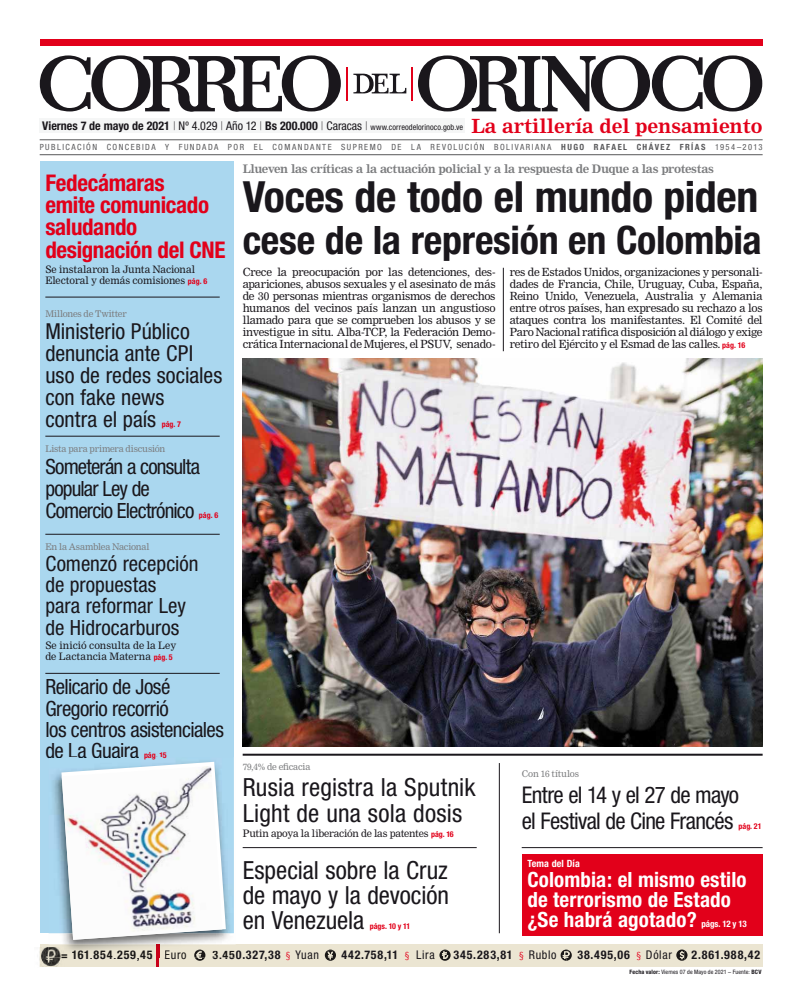
<style>
.page{position:relative;width:808px;height:1007px;background:#fff}
.page>*{position:absolute;margin:0;border:0;box-sizing:border-box;transform-origin:0 0}
.t1{font:700 condensed 43px "Helvetica Neue";letter-spacing:-.01em;color:#1a171c}
.t2{font:700 condensed 39.2px "Helvetica Neue";letter-spacing:-.01em;color:#1a171c}
.t3{font:condensed 25px/25px "Helvetica Neue";letter-spacing:.005em;color:#1a171c}
.t4{font:700 condensed 23px/22.3px "Helvetica Neue";letter-spacing:-.015em;color:#e2001a}
.t5{font:condensed 23px/26px "Helvetica Neue";letter-spacing:-.03em;color:#1a171c}
.t6{font:condensed 22px/22px "Helvetica Neue";color:#1a171c}
.t7{font:condensed 21px/22px "Helvetica Neue";letter-spacing:-.025em;color:#1a171c}
.t8{font:condensed 21px/21.3px "Helvetica Neue";color:#1a171c}
.t9{font:700 condensed 21px/20px "Helvetica Neue";letter-spacing:.005em;color:#fff}
.t10{font:condensed 21px "Helvetica Neue";color:#02121e}
.t11{font:700 19.1px "Nimrod MT Std";letter-spacing:-.005em;color:#e2001a}
.t12{font:700 condensed 12px "Helvetica Neue";color:#1a171c}
.t13{font:700 condensed 12px "Helvetica Neue";letter-spacing:.06em;color:#1a171c}
.t14{font:700 condensed 12px "Helvetica Neue";letter-spacing:.07em;color:#1a1817}
.t15{font:700 11.5px "Nimrod MT Std";letter-spacing:-.035em;color:#7b7c7e}
.t16{font:11px/12px "Nimrod MT Std";letter-spacing:-.025em;color:#1a171c;text-align:justify}
.t17{font:10px/11px "Nimrod MT Std";letter-spacing:-.005em;color:#1a171c}
.t18{font:700 condensed 10px "Helvetica Neue";letter-spacing:.01em;color:#fff}
.t19{font:9px "Nimrod MT Std";letter-spacing:-.02em;color:#7b7c7e}
.t20{font:700 condensed 9px "Helvetica Neue";letter-spacing:-.01em;color:#fff}
.t21{font:condensed 8.5px "Helvetica Neue";letter-spacing:.17em;color:#58585a}
.t22{font:700 condensed 8px "Helvetica Neue";letter-spacing:-.005em;color:#e2001a}
.t23{font:condensed 6px "Helvetica Neue";letter-spacing:.02em;color:#1a171c}
.s1{font-weight:100}
.s2{font-weight:400}
.s3{font-weight:400;font-size:8.2px}
.s4{font-weight:700}
.s5{font-family:"Helvetica Neue";font-weight:700;font-stretch:condensed;font-size:8px;color:#e2001a}
.s6{color:#e2001a}
.s7{font-size:11px}
</style>
<div class="page">
<div style="left:40px;top:162px;width:194px;height:771px;background:#aad7ef"></div>
<hr style="left:45px;top:297px;width:175px;height:1px;background:#1a171c">
<hr style="left:45px;top:436px;width:175px;height:1px;background:#1a171c">
<hr style="left:45px;top:534px;width:175px;height:1px;background:#1a171c">
<hr style="left:45px;top:673px;width:175px;height:1px;background:#1a171c">
<div style="left:40px;top:119px;width:425px;height:14px;background:#f5f6f6"></div>
<div style="left:40px;top:40px;width:722px;height:6px;background:#e2001a"></div>
<svg style="left:418px;top:55px;width:344px;height:57px"></svg>
<svg style="left:40px;top:55px;width:301px;height:57px"></svg>
<svg style="left:353px;top:73px;width:53px;height:21px"></svg>
<hr style="left:347px;top:67px;width:1px;height:34px;background:#e2001a">
<hr style="left:411px;top:67px;width:2px;height:34px;background:#e2001a">
<hr style="left:40px;top:154px;width:723px;height:1px;background:#58585a">
<hr style="left:40px;top:139px;width:723px;height:1px;background:#58585a">
<div style="left:40px;top:944px;width:723px;height:23px;background:#ebe5d2"></div>
<hr style="left:157px;top:944px;width:2px;height:23px;background:#c90019">
<img style="left:39px;top:947px;width:22px;height:19px">
<svg style="left:325px;top:949px;width:11px;height:11px"></svg>
<svg style="left:439px;top:949px;width:12px;height:11px"></svg>
<svg style="left:561px;top:949px;width:11px;height:11px"></svg>
<svg style="left:676px;top:949px;width:11px;height:11px"></svg>
<hr style="left:243px;top:753px;width:520px;height:2px;background:#1a171c">
<hr style="left:503px;top:268px;width:1px;height:83px;background:#1a171c">
<hr style="left:243px;top:847px;width:234px;height:1px;background:#1a171c">
<img style="left:52px;top:773px;width:178px;height:160px">
<img style="left:49px;top:947px;width:12px;height:10px">
<svg style="left:61px;top:761px;width:165px;height:199px"></svg>
<img style="left:62px;top:765px;width:161px;height:174px">
<img style="left:243px;top:359px;width:520px;height:387px">
<div style="left:522px;top:853px;width:241px;height:82px;background:#e2001a"></div>
<hr style="left:499px;top:763px;width:1px;height:170px;background:#1a171c">
<hr style="left:522px;top:847px;width:241px;height:1px;background:#1a171c">
<p class="t12" style="left:42px;top:122px;width:422px">Viernes 7 de mayo de 2021 <span class="s1">|</span> <span class="s2">Nº 4.029</span> <span class="s1">|</span> <span class="s2">Año 12</span> <span class="s1">|</span> Bs 200.000 <span class="s1">|</span> <span class="s2">Caracas</span> <span class="s1">|</span> <span class="s3">www.correodelorinoco.gob.ve</span></p>
<h3 class="t11" style="left:471px;top:115px;width:293px">La artillería del pensamiento</h3>
<p class="t21" style="left:40px;top:144px;width:724px">PUBLICACIÓN CONCEBIDA Y FUNDADA POR EL COMANDANTE SUPREMO DE LA REVOLUCIÓN BOLIVARIANA <span class="s4">HUGO RAFAEL CHÁVEZ FRÍAS</span> 1954–2013</p>
<p class="t15" style="left:243px;top:163px;width:473px">Llueven las críticas a la actuación policial y a la respuesta de Duque a las protestas</p>
<h1 class="t1" style="left:243px;top:181px;width:517px">Voces de todo el mundo piden</h1>
<h2 class="t2" style="left:243px;top:226px;width:521px">cese de la represión en Colombia</h2>
<h3 class="t4" style="left:45px;top:174px;width:182px">Fedecámaras<br>emite comunicado saludando designación del CNE</h3>
<p class="t17" style="left:45px;top:264px;width:164px">Se instalaron la Junta Nacional<br>Electoral y demás comisiones <span class="s5">pág. 6</span></p>
<p class="t19" style="left:45px;top:310px;width:83px">Millones de Twitter</p>
<h3 class="t6" style="left:45px;top:323px;width:179px">Ministerio Público denuncia ante CPI uso de redes sociales con fake news<br>contra el país</h3>
<p class="t16" style="left:243px;top:267px;width:254px">Crece la preocupación por las detenciones, des&shy;apariciones, abusos sexuales y el asesinato de más de 30 personas mientras organismos de derechos humanos del vecinos país lanzan un angustioso llamado para que se comprueben los abusos y se investigue in situ. Alba-TCP, la Federación Demo&shy;crática Internacional de Mujeres, el PSUV, senado-</p>
<p class="t16" style="left:510px;top:267px;width:254px">res de Estados Unidos, organizaciones y personali&shy;dades de Francia, Chile, Uruguay, Cuba, España, Reino Unido, Venezuela, Australia y Alemania entre otros países, han expresado su rechazo a los ataques contra los manifestantes. El Comité del Paro Nacional ratifica disposición al diálogo y exige retiro del Ejército y el Esmad de las calles. <span class="s5">pág. 16</span></p>
<p class="t22" style="left:162px;top:421px;width:21px">pág. 7</p>
<p class="t19" style="left:45px;top:445px;width:121px">Lista para primera discusión</p>
<h3 class="t7" style="left:45px;top:458px;width:156px">Someterán a consulta popular Ley de<br>Comercio Electrónico</h3>
<p class="t22" style="left:199px;top:512px;width:21px">pág. 6</p>
<p class="t19" style="left:45px;top:543px;width:106px">En la Asamblea Nacional</p>
<h3 class="t8" style="left:45px;top:555px;width:155px">Comenzó recepción de propuestas<br>para reformar Ley de Hidrocarburos</h3>
<p class="t17" style="left:45px;top:641px;width:132px">Se inició consulta de la Ley de Lactancia Materna <span class="s5">pág. 5</span></p>
<h3 class="t7" style="left:45px;top:678px;width:126px">Relicario de José</h3>
<h3 class="t7" style="left:45px;top:699px;width:125px">Gregorio recorrió</h3>
<h3 class="t7" style="left:45px;top:720px;width:180px">los centros asistenciales</h3>
<h3 class="t7" style="left:68px;top:741px;width:11px">L</h3>
<h3 class="t7" style="left:120px;top:741px;width:11px">ir</h3>
<p class="t22" style="left:156px;top:751px;width:9px">. 1</p>
<h3 class="t10" style="left:45px;top:742px;width:95px">de a Gua a</h3>
<p class="t22" style="left:144px;top:751px;width:24px">pág 5</p>
<p class="t19" style="left:243px;top:762px;width:69px">79,4% de eficacia</p>
<h3 class="t3" style="left:243px;top:777px;width:234px;line-height:26px">Rusia registra la Sputnik<br>Light de una sola dosis</h3>
<p class="t17" style="left:243px;top:828px;width:213px">Putin apoya la liberación de las patentes <span class="s5">pág. 16</span></p>
<h3 class="t3" style="left:243px;top:860px;width:208px;text-align:justify">Especial sobre la Cruz de mayo y la devoción en Venezuela</h3>
<p class="t22" style="left:370px;top:922px;width:42px">págs. 10 y 11</p>
<p class="t19" style="left:522px;top:769px;width:59px">Con 16 títulos</p>
<h3 class="t5" style="left:522px;top:784px;width:219px">Entre el 14 y el 27 de mayo el Festival de Cine Francés</h3>
<p class="t22" style="left:738px;top:823px;width:25px">pág. 21</p>
<p class="t18" style="left:527px;top:860px;width:54px">Tema del Día</p>
<h3 class="t9" style="left:527px;top:872px;width:221px">Colombia: el mismo estilo de terrorismo de Estado ¿Se habrá agotado?</h3>
<p class="t20" style="left:701px;top:920px;width:47px">págs. 12 y 13</p>
<p class="t13" style="left:90px;top:950px;width:4px">.</p>
<p class="t13" style="left:113px;top:950px;width:4px">.</p>
<p class="t13" style="left:137px;top:950px;width:4px">,</p>
<p class="t13" style="left:219px;top:950px;width:101px">. 0.327,38 <span class="s6">▪</span> <span class="s2">Yuan</span></p>
<p class="t13" style="left:341px;top:950px;width:95px">442.758,11 <span class="s6">▪</span> <span class="s2">Lira</span></p>
<p class="t13" style="left:453px;top:950px;width:104px">345.283,81 <span class="s6">▪</span> <span class="s2">Rublo</span></p>
<p class="t13" style="left:577px;top:950px;width:96px">38.495,06 <span class="s6">▪</span> <span class="s2">Dólar</span></p>
<p class="t13" style="left:691px;top:950px;width:70px">2.861.988,42</p>
<p class="t23" style="left:630px;top:969px;width:133px"><span class="s4">Fecha valor:</span> Viernes 07 de Mayo de 2021 – Fuente: <span class="s4">BCV</span></p>
<p class="t14" style="left:61px;top:950px;width:127px"><span class="s7">=</span> 161 854 259 45 <span class="s2">Euro</span></p>
<p class="t14" style="left:213px;top:950px;width:24px">3 45</p>
</div>
